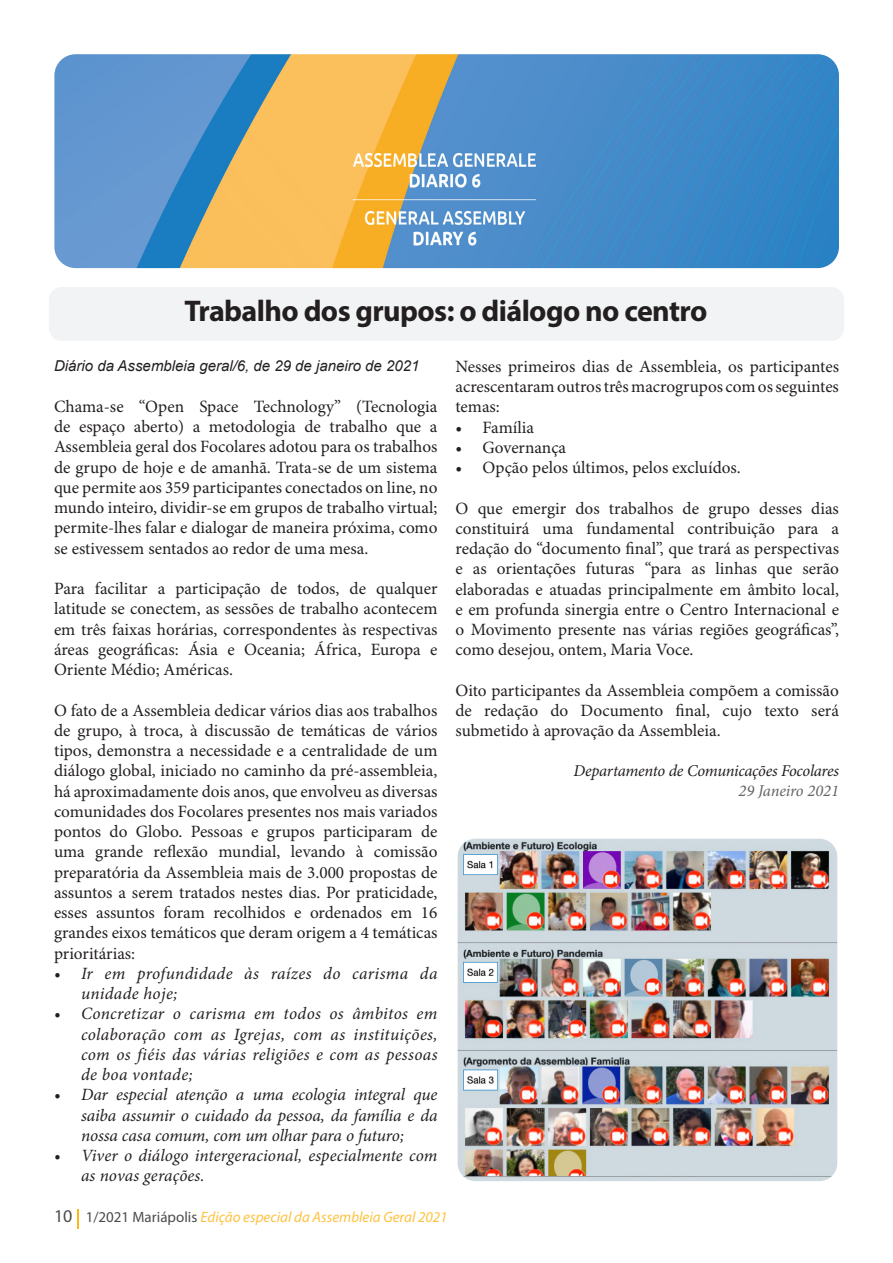
<style>
.page{position:relative;width:893px;height:1263px;background:#fff}
.page>*{position:absolute;margin:0;border:0;box-sizing:border-box;transform-origin:0 0}
.Titel_arial_20{font:700 30px "Myriad Pro";letter-spacing:-.02em;color:#231f20}
.t1{font:17.25px/20.2px "Minion Pro";color:#231f20;text-align:justify}
.t2{font:italic 17.25px/20.2px "Minion Pro";letter-spacing:.01em;color:#231f20}
.t3{font:italic 16.5px "Minion Pro";letter-spacing:-.015em;color:#231f20}
.t4{font:italic 16.5px "Minion Pro";letter-spacing:-.005em;color:#636366}
.t5{font:italic 15px "Myriad Pro";color:#fec240}
.Intro{font:italic 15px "Arial";color:#231f20}
.s1{font-style:normal;font-size:18px;color:#4b4c4d}
.s2{font-style:normal;color:#4b4c4d}
</style>
<div class="page">
<svg style="left:77px;top:1209px;width:2px;height:19px"></svg>
<img style="left:54px;top:54px;width:785px;height:214px">
<div style="left:49px;top:287px;width:795px;height:54px;background:#f2f3f4;border-radius:13px"></div>
<img style="left:458px;top:839px;width:379px;height:342px">
<p class="Titel_arial_20" style="left:184px;top:292px;width:524px">Trabalho dos grupos: o diálogo no centro</p>
<p class="Intro" style="left:54px;top:356px;width:367px">Diário da Assembleia geral/6, de 29 de janeiro de 2021</p>
<p class="t1" style="left:54px;top:397px;width:385px">Chama-se “Open Space Technology” (Tecnologia de espaço aberto) a metodologia de trabalho que a Assembleia geral dos Focolares adotou para os trabalhos de grupo de hoje e de amanhã. Trata-se de um sistema que permite aos 359 participantes conectados on line, no mundo inteiro, dividir-se em grupos de trabalho virtual; permite-lhes falar e dialogar de maneira próxima, como se estivessem sentados ao redor de uma mesa.</p>
<p class="t1" style="left:54px;top:579px;width:385px">Para facilitar a participação de todos, de qualquer latitude se conectem, as sessões de trabalho acontecem em três faixas horárias, correspondentes às respectivas áreas geográficas: Ásia e Oceania; África, Europa e Oriente Médio; Américas.</p>
<p class="t1" style="left:54px;top:701px;width:385px">O fato de a Assembleia dedicar vários dias aos trabalhos de grupo, à troca, à discussão de temáticas de vários tipos, demonstra a necessidade e a centralidade de um diálogo global, iniciado no caminho da pré-assembleia, há aproximadamente dois anos, que envolveu as diversas comunidades dos Focolares presentes nos mais variados pontos do Globo. Pessoas e grupos participaram de uma grande reflexão mundial, levando à comissão preparatória da Assembleia mais de 3.000 propostas de assuntos a serem tratados nestes dias. Por praticidade, esses assuntos foram recolhidos e ordenados em 16 grandes eixos temáticos que deram origem a 4 temáticas prioritárias:</p>
<p class="t2" style="left:81px;top:963px;width:358px;text-indent:-27px">• Ir em profundidade às raízes do carisma da unidade hoje;</p>
<p class="t2" style="left:81px;top:1004px;width:358px;text-align:justify;text-indent:-27px">• Concretizar o carisma em todos os âmbitos em colaboração com as Igrejas, com as instituições, com os fiéis das várias religiões e com as pessoas de boa vontade;</p>
<p class="t2" style="left:81px;top:1085px;width:358px;text-align:justify;text-indent:-27px">• Dar especial atenção a uma ecologia integral que saiba assumir o cuidado da pessoa, da família e da nossa casa comum, com um olhar para o futuro;</p>
<p class="t2" style="left:81px;top:1145px;width:358px;text-indent:-27px">• Viver o diálogo intergeracional, especialmente com as novas gerações.</p>
<p class="t1" style="left:455px;top:357px;width:385px">Nesses primeiros dias de Assembleia, os participantes acrescentaram outros três macrogrupos com os seguintes temas:</p>
<p class="t1" style="left:455px;top:418px;width:80px">• Família</p>
<p class="t1" style="left:455px;top:438px;width:112px">• Governança</p>
<p class="t1" style="left:455px;top:458px;width:287px">• Opção pelos últimos, pelos excluídos.</p>
<p class="t1" style="left:455px;top:499px;width:385px">O que emergir dos trabalhos de grupo desses dias constituirá uma fundamental contribuição para a redação do “documento final”, que trará as perspectivas e as orientações futuras “para as linhas que serão elaboradas e atuadas principalmente em âmbito local, e em profunda sinergia entre o Centro Internacional e o Movimento presente nas várias regiões geográficas”, como desejou, ontem, Maria Voce.</p>
<p class="t1" style="left:455px;top:681px;width:385px">Oito participantes da Assembleia compõem a comissão de redação do Documento final, cujo texto será submetido à aprovação da Assembleia.</p>
<p class="t3" style="left:573px;top:760px;width:267px">Departamento de Comunicações Focolares</p>
<p class="t4" style="left:738px;top:779px;width:102px">29 Janeiro 2021</p>
<p class="t5" style="left:54px;top:1208px;width:395px"><span class="s1">10</span> <span class="s2">1/2021 Mariápolis</span> Edição especial da Assembleia Geral 2021</p>
</div>
